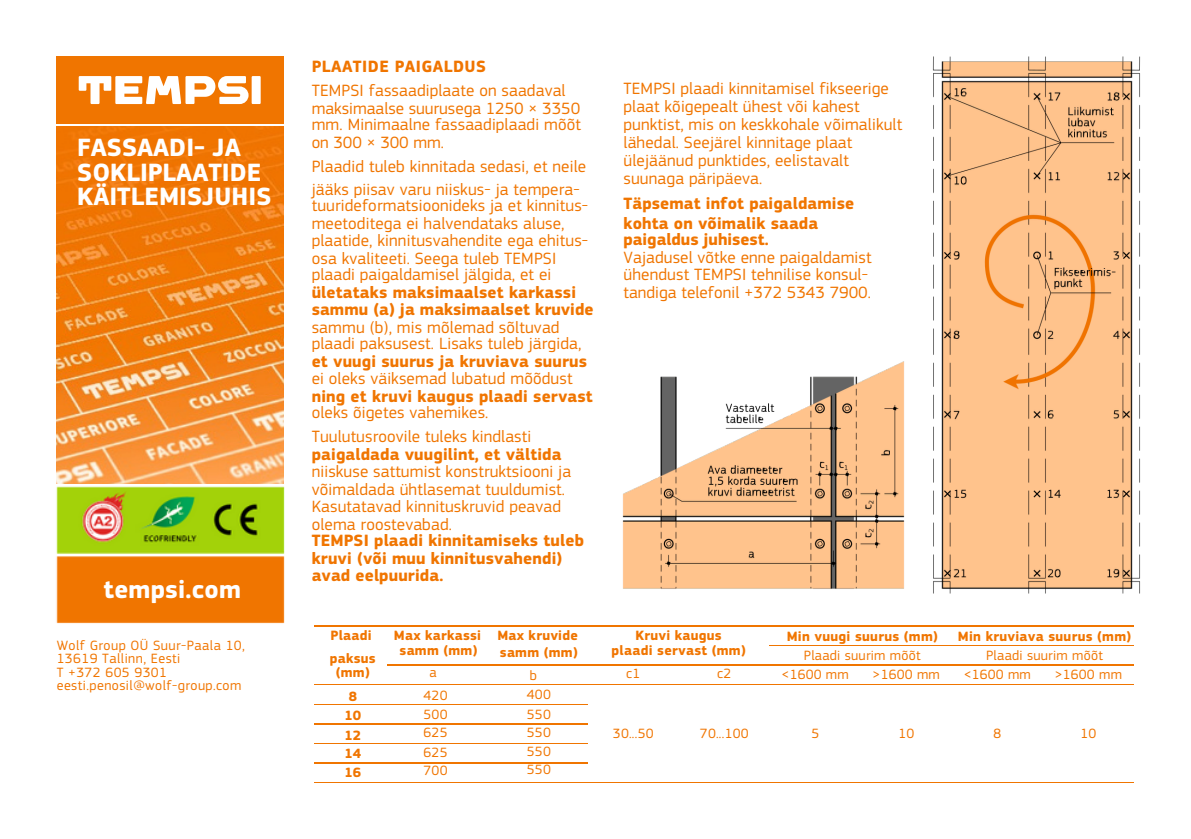
<style>
.page{position:relative;width:1191px;height:839px;background:#fff}
.page>*{position:absolute;margin:0;border:0;box-sizing:border-box;transform-origin:0 0}
.t1{font:700 26px/24px "PF Square Sans Pro";color:#fff}
.t2{font:17px/17.2px "PF Square Sans Pro";letter-spacing:.01em;color:#f07500}
.t3{font:700 17px/19.6px "PF Square Sans Pro";letter-spacing:.005em;color:#f07500}
.t4{font:14px/13.6px "PF Square Sans Pro";letter-spacing:.02em;color:#f07500}
.t5{font:700 14px/19.6px "PF Square Sans Pro";letter-spacing:.02em;color:#f07500;text-align:center}
.s1{font-weight:700}
</style>
<div class="page">
<div style="left:57px;top:57px;width:226px;height:66px;background:#f07500"></div>
<svg style="left:79px;top:76px;width:182px;height:28px"></svg>
<img style="left:56px;top:476px;width:229px;height:148px">
<img style="left:622px;top:361px;width:283px;height:228px">
<hr style="left:315px;top:625px;width:73px;height:1px;background:#f07500">
<hr style="left:388px;top:625px;width:100px;height:1px;background:#f07500">
<hr style="left:488px;top:625px;width:100px;height:1px;background:#f07500">
<hr style="left:588px;top:625px;width:91px;height:1px;background:#f07500">
<hr style="left:679px;top:625px;width:91px;height:1px;background:#f07500">
<hr style="left:770px;top:625px;width:91px;height:1px;background:#f07500">
<hr style="left:861px;top:625px;width:91px;height:1px;background:#f07500">
<hr style="left:952px;top:625px;width:91px;height:1px;background:#f07500">
<hr style="left:1043px;top:625px;width:91px;height:1px;background:#f07500">
<hr style="left:770px;top:645px;width:91px;height:1px;background:#f07500">
<hr style="left:861px;top:645px;width:91px;height:1px;background:#f07500">
<hr style="left:952px;top:645px;width:91px;height:1px;background:#f07500">
<hr style="left:1043px;top:645px;width:91px;height:1px;background:#f07500">
<hr style="left:388px;top:664px;width:100px;height:1px;background:#f07500">
<hr style="left:488px;top:664px;width:100px;height:1px;background:#f07500">
<hr style="left:588px;top:664px;width:91px;height:1px;background:#f07500">
<hr style="left:679px;top:664px;width:91px;height:1px;background:#f07500">
<hr style="left:770px;top:664px;width:91px;height:1px;background:#f07500">
<hr style="left:861px;top:664px;width:91px;height:1px;background:#f07500">
<hr style="left:952px;top:664px;width:91px;height:1px;background:#f07500">
<hr style="left:1043px;top:664px;width:91px;height:1px;background:#f07500">
<hr style="left:315px;top:684px;width:73px;height:1px;background:#f07500">
<hr style="left:388px;top:684px;width:100px;height:1px;background:#f07500">
<hr style="left:488px;top:684px;width:100px;height:1px;background:#f07500">
<hr style="left:588px;top:684px;width:91px;height:1px;background:#f07500">
<hr style="left:679px;top:684px;width:91px;height:1px;background:#f07500">
<hr style="left:770px;top:684px;width:91px;height:1px;background:#f07500">
<hr style="left:861px;top:684px;width:91px;height:1px;background:#f07500">
<hr style="left:952px;top:684px;width:91px;height:1px;background:#f07500">
<hr style="left:1043px;top:684px;width:91px;height:1px;background:#f07500">
<hr style="left:588px;top:782px;width:91px;height:1px;background:#f07500">
<hr style="left:679px;top:782px;width:91px;height:1px;background:#f07500">
<hr style="left:770px;top:782px;width:91px;height:1px;background:#f07500">
<hr style="left:861px;top:782px;width:91px;height:1px;background:#f07500">
<hr style="left:952px;top:782px;width:91px;height:1px;background:#f07500">
<hr style="left:1043px;top:782px;width:91px;height:1px;background:#f07500">
<hr style="left:315px;top:704px;width:73px;height:1px;background:#f07500">
<hr style="left:388px;top:704px;width:100px;height:1px;background:#f07500">
<hr style="left:488px;top:704px;width:100px;height:1px;background:#f07500">
<hr style="left:315px;top:723px;width:73px;height:1px;background:#f07500">
<hr style="left:388px;top:723px;width:100px;height:1px;background:#f07500">
<hr style="left:488px;top:723px;width:100px;height:1px;background:#f07500">
<hr style="left:315px;top:743px;width:73px;height:1px;background:#f07500">
<hr style="left:388px;top:743px;width:100px;height:1px;background:#f07500">
<hr style="left:488px;top:743px;width:100px;height:1px;background:#f07500">
<hr style="left:315px;top:762px;width:73px;height:1px;background:#f07500">
<hr style="left:388px;top:762px;width:100px;height:1px;background:#f07500">
<hr style="left:488px;top:762px;width:100px;height:1px;background:#f07500">
<hr style="left:315px;top:782px;width:73px;height:1px;background:#f07500">
<hr style="left:388px;top:782px;width:100px;height:1px;background:#f07500">
<hr style="left:488px;top:782px;width:100px;height:1px;background:#f07500">
<img style="left:932px;top:56px;width:209px;height:538px">
<img style="left:57px;top:126px;width:226px;height:357px">
<h1 class="t1" style="left:77px;top:138px;width:196px">FASSAADI- JA<br>SOKLIPLAATIDE<br>KÄITLEMISJUHIS</h1>
<p class="t1" style="left:104px;top:579px;width:139px">tempsi.com</p>
<p class="t4" style="left:57px;top:639px;width:190px">Wolf Group OÜ Suur-Paala 10,<br>13619 Tallinn, Eesti</p>
<p class="t4" style="left:57px;top:666px;width:112px">T +372 605 9301</p>
<p class="t4" style="left:57px;top:679px;width:186px">eesti.penosil@wolf-group.com</p>
<p class="t2" style="left:312px;top:55px;width:255px;line-height:24px"><span class="s1">PLAATIDE PAIGALDUS<br></span>TEMPSI fassaadiplaate on saadaval</p>
<p class="t2" style="left:312px;top:101px;width:271px;text-align:justify">maksimaalse suurusega 1250 × 3350 mm. Minimaalne fassaadiplaadi mõõt on 300 × 300 mm.</p>
<p class="t2" style="left:312px;top:157px;width:276px;line-height:22.4px">Plaadid tuleb kinnitada sedasi, et neile jääks piisav varu niiskus- ja tempera-</p>
<p class="t2" style="left:312px;top:198px;width:283px">tuurideformatsioonideks ja et kinnitus&shy;meetoditega ei halvendataks aluse, plaatide, kinnitusvahendite ega ehitus&shy;osa kvaliteeti. Seega tuleb TEMPSI plaadi paigaldamisel jälgida, et ei <span class="s1">ületataks maksimaalset karkassi sammu (a) ja maksimaalset kruvide </span>sammu (b), mis mõlemad sõltuvad plaadi paksusest. Lisaks tuleb järgida, <span class="s1">et vuugi suurus ja kruviava suurus </span>ei oleks väiksemad lubatud mõõdust <span class="s1">ning et kruvi kaugus plaadi servast </span>oleks õigetes vahemikes.</p>
<p class="t2" style="left:312px;top:429px;width:261px">Tuulutusroovile tuleks kindlasti <span class="s1">paigaldada vuugilint, et vältida </span>niiskuse sattumist konstruktsiooni ja</p>
<p class="t2" style="left:312px;top:482px;width:274px">võimaldada ühtlasemat tuuldumist.<br>Kasutatavad kinnituskruvid peavad olema roostevabad.<br><span class="s1">TEMPSI plaadi kinnitamiseks tuleb kruvi (või muu kinnitusvahendi) avad eelpuurida.</span></p>
<h3 class="t5" style="left:331px;top:626px;width:42px">Plaadi</h3>
<h3 class="t5" style="left:330px;top:652px;width:47px;line-height:13.6px">paksus (mm)</h3>
<h3 class="t5" style="left:344px;top:687px;width:18px">8<br>10<br>12</h3>
<h3 class="t5" style="left:344px;top:744px;width:18px;text-align:left">14<br>16</h3>
<p class="t5" style="left:394px;top:626px;width:89px">Max karkassi</p>
<p class="t5" style="left:497px;top:626px;width:82px">Max kruvide</p>
<h4 class="t5" style="left:400px;top:641px;width:79px">samm (mm)</h4>
<h4 class="t4" style="left:429px;top:667px;width:9px">a</h4>
<h4 class="t5" style="left:500px;top:644px;width:79px">samm (mm)</h4>
<p class="t4" style="left:530px;top:669px;width:9px">b</p>
<p class="t4" style="left:527px;top:689px;width:25px">400</p>
<p class="t4" style="left:527px;top:708px;width:25px">550</p>
<p class="t4" style="left:527px;top:726px;width:25px">550</p>
<p class="t4" style="left:527px;top:746px;width:25px">550</p>
<p class="t4" style="left:527px;top:764px;width:25px">550</p>
<p class="t4" style="left:424px;top:689px;width:25px">420</p>
<h4 class="t4" style="left:424px;top:708px;width:25px">500</h4>
<p class="t4" style="left:424px;top:726px;width:25px">625</p>
<p class="t4" style="left:424px;top:746px;width:25px">625</p>
<p class="t4" style="left:424px;top:764px;width:25px">700</p>
<p class="t2" style="left:624px;top:81px;width:280px;line-height:18px">TEMPSI plaadi kinnitamisel fikseerige plaat kõigepealt ühest või kahest punktist, mis on keskkohale võimalikult lähedal. Seejärel kinnitage plaat ülejäänud punktides, eelistavalt suunaga päripäeva.</p>
<p class="t3" style="left:624px;top:195px;width:232px">Täpsemat infot paigaldamise kohta on võimalik saada</p>
<p class="t2" style="left:624px;top:232px;width:250px"><span class="s1">paigaldus juhisest.<br></span>Vajadusel võtke enne paigaldamist ühendust TEMPSI tehnilise konsul&shy;tandiga telefonil +372 5343 7900.</p>
<p class="t5" style="left:636px;top:626px;width:88px">Kruvi kaugus</p>
<p class="t5" style="left:612px;top:641px;width:136px">plaadi servast (mm)</p>
<h4 class="t4" style="left:626px;top:667px;width:16px">c1</h4>
<h4 class="t4" style="left:717px;top:667px;width:16px">c2</h4>
<p class="t4" style="left:613px;top:727px;width:42px">30...50</p>
<p class="t4" style="left:700px;top:727px;width:50px">70...100</p>
<p class="t5" style="left:787px;top:627px;width:153px">Min vuugi suurus (mm)</p>
<p class="t4" style="left:804px;top:649px;width:118px">Plaadi suurim mõõt</p>
<p class="t5" style="left:958px;top:627px;width:175px">Min kruviava suurus (mm)</p>
<p class="t4" style="left:986px;top:649px;width:118px">Plaadi suurim mõõt</p>
<p class="t4" style="left:782px;top:668px;width:69px">&lt;1600 mm</p>
<p class="t4" style="left:873px;top:668px;width:69px">&gt;1600 mm</p>
<p class="t4" style="left:964px;top:668px;width:69px">&lt;1600 mm</p>
<p class="t4" style="left:1055px;top:668px;width:69px">&gt;1600 mm</p>
<p class="t4" style="left:811px;top:727px;width:9px">5</p>
<p class="t4" style="left:898px;top:727px;width:17px">10</p>
<p class="t4" style="left:993px;top:727px;width:9px">8</p>
<p class="t4" style="left:1080px;top:727px;width:17px">10</p>
</div>
